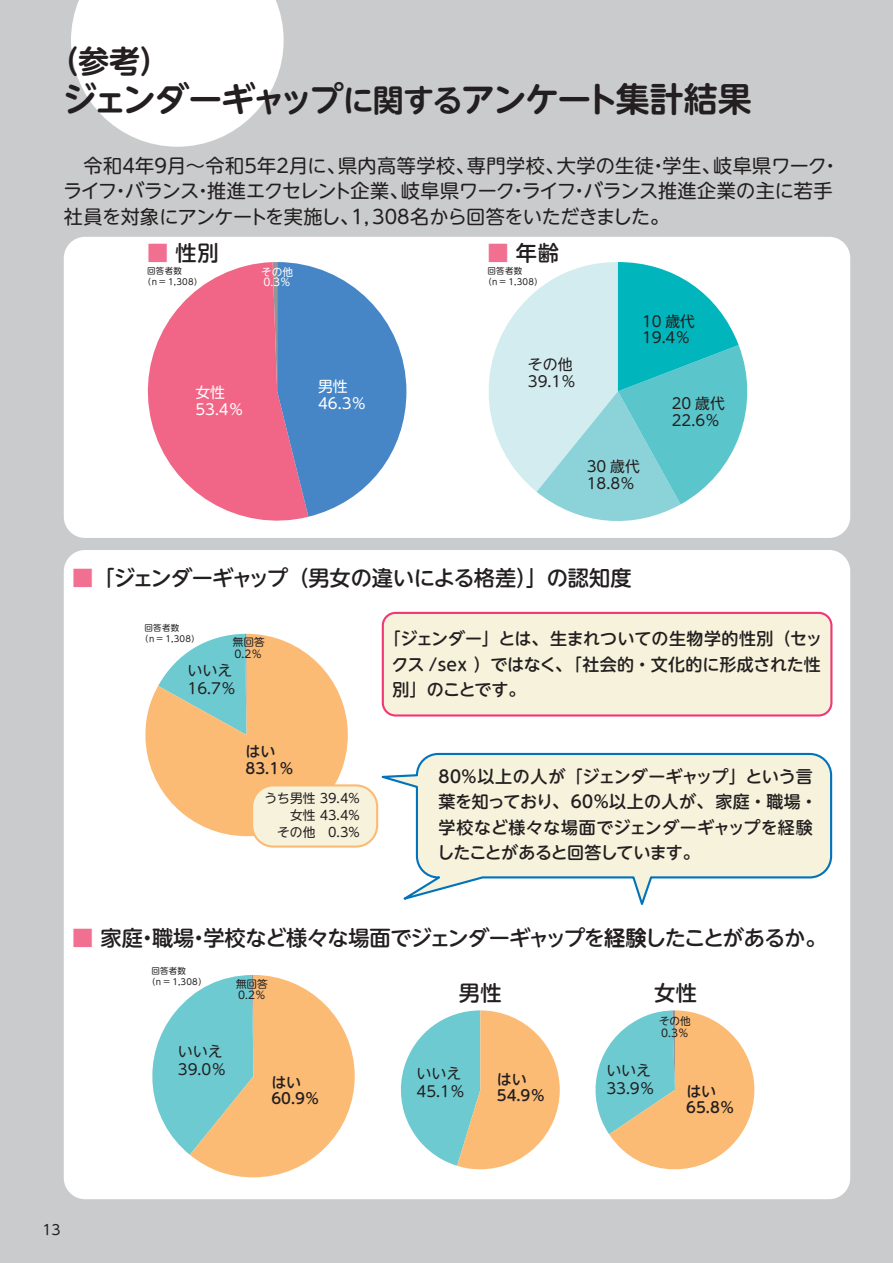
<style>
.page{position:relative;width:893px;height:1263px;background:#cacbcc}
.page>*{position:absolute;margin:0;border:0;box-sizing:border-box;transform-origin:0 0}
.t1{font:700 34.05px "UD Shin M Go Pro De";letter-spacing:-.06em;color:#231f20}
.t2{font:700 31.05px "UD Shin M Go Pro De";color:#231f20}
.t3{font:500 21.3px "UD Shin M Go Pro";letter-spacing:-.03em;color:#231f20}
.t4{font:19.2px/25.5px "UD Shin M Go Pro";letter-spacing:-.025em;color:#231f20}
.t5{font:500 16.95px/25.5px "UD Shin M Go Pro";color:#231f20;text-align:justify}
.t6{font:14.85px "UD Shin M Go Pro";color:#231f20}
.t7{font:500 14.85px "UD Shin M Go Pro";color:#231f20}
.t8{font:14.85px "UD Shin M Go Pro";color:#fff}
.t9{font:13.8px "UD Shin M Go Pro";color:#231f20}
.t10{font:12.75px/17px "UD Shin M Go Pro";color:#231f20;text-align:right}
.t11{font:10.65px "UD Shin M Go Pro";color:#231f20}
.t12{font:10.65px "UD Shin M Go Pro";color:#fff}
.t13{font:8.55px/10.6px "UD Shin M Go Pro";letter-spacing:.025em;color:#231f20}
.s1{font-size:31.05px}
.s2{color:#f17092}
.s3{font-family:"UD Shin M Go Pro De";font-weight:700}
</style>
<div class="page">
<div style="left:64px;top:237px;width:786px;height:301px;background:#fff;border-radius:21px"></div>
<div style="left:64px;top:550px;width:786px;height:649px;background:#fff;border-radius:21px"></div>
<svg style="left:71px;top:0;width:213px;height:147px"></svg>
<svg style="left:147px;top:262px;width:259px;height:259px"></svg>
<svg style="left:488px;top:262px;width:260px;height:259px"></svg>
<svg style="left:145px;top:634px;width:203px;height:202px"></svg>
<svg style="left:152px;top:975px;width:203px;height:202px"></svg>
<svg style="left:401px;top:1010px;width:159px;height:159px"></svg>
<svg style="left:595px;top:1010px;width:159px;height:159px"></svg>
<svg style="left:370px;top:752px;width:463px;height:153px"></svg>
<div style="left:252px;top:785px;width:125px;height:61px;background:#f6f2db;border-radius:21px"></div>
<div style="left:251px;top:784px;width:127px;height:64px;border:2px solid #fcbb74;border-radius:21px"></div>
<div style="left:383px;top:613px;width:448px;height:102px;background:#f6f2db;border-radius:13px"></div>
<div style="left:382px;top:612px;width:450px;height:104px;border:2px solid #ef3875;border-radius:13px"></div>
<h2 class="t2" style="left:48px;top:36px;width:123px">（参考）</h2>
<h1 class="t1" style="left:63px;top:71px;width:690px">ジェンダーギャップ<span class="s1">に関する</span>アンケート集計結果</h1>
<p class="t4" style="left:63px;top:152px;width:778px">　令和４年９月～令和５年２月に、県内高等学校、専門学校、大学の生徒・学生、岐阜県ワーク・ライフ・バランス・推進エクセレント企業、岐阜県ワーク・ライフ・バランス推進企業の主に若手社員を対象にアンケートを実施し、１，３０８名から回答をいただきました。</p>
<p class="t3" style="left:147px;top:236px;width:73px"><span class="s2">■</span> 性別</p>
<p class="t13" style="left:143px;top:265px;width:61px;text-indent:4px">回答者数<br>（n＝1,308）</p>
<p class="t13" style="left:483px;top:265px;width:61px;text-indent:4px">回答者数<br>（n＝1,308）</p>
<p class="t3" style="left:488px;top:236px;width:73px"><span class="s2">■</span> 年齢</p>
<p class="t12" style="left:261px;top:263px;width:33px">その他</p>
<p class="t12" style="left:263px;top:274px;width:29px">0.3％</p>
<p class="t6" style="left:642px;top:309px;width:55px">10 歳代</p>
<p class="t8" style="left:195px;top:380px;width:31px">女性</p>
<p class="t8" style="left:318px;top:375px;width:31px">男性</p>
<p class="t8" style="left:318px;top:392px;width:50px">46.3％</p>
<p class="t8" style="left:195px;top:397px;width:50px">53.4％</p>
<p class="t6" style="left:528px;top:352px;width:46px">その他</p>
<p class="t6" style="left:528px;top:370px;width:50px">39.1％</p>
<p class="t6" style="left:642px;top:325px;width:50px">19.4％</p>
<p class="t6" style="left:672px;top:392px;width:55px">20 歳代</p>
<p class="t6" style="left:672px;top:408px;width:50px">22.6％</p>
<p class="t6" style="left:587px;top:454px;width:55px">30 歳代</p>
<p class="t6" style="left:587px;top:471px;width:50px">18.8％</p>
<p class="t3" style="left:72px;top:561px;width:561px"><span class="s2">■</span>「ジェンダーギャップ（男女の違いによる格差）」の認知度</p>
<p class="t13" style="left:140px;top:622px;width:61px;text-indent:4px">回答者数<br>（n＝1,308）</p>
<p class="t11" style="left:233px;top:633px;width:33px">無回答</p>
<p class="t11" style="left:235px;top:645px;width:29px">0.2％</p>
<p class="t6" style="left:188px;top:658px;width:46px">いいえ</p>
<p class="t6" style="left:188px;top:676px;width:50px">16.7％</p>
<p class="t7" style="left:246px;top:739px;width:31px">はい</p>
<p class="t7" style="left:246px;top:756px;width:50px">83.1％</p>
<p class="t10" style="left:252px;top:789px;width:109px">うち男性 39.4%　　女性 43.4%　　その他 0.3%</p>
<p class="t5" style="left:392px;top:625px;width:432px;text-indent:-8px">「ジェンダー」とは、生まれついての生物学的性別（セックス /sex ）ではなく、「社会的・文化的に形成された性別」のことです。</p>
<p class="t5" style="left:435px;top:762px;width:384px;text-align:left">８０％以上の人が「ジェンダーギャップ」という言葉を知っており、６０％以上の人が、家庭・職場・学校など様々な場面でジェンダーギャップを経験したことがあると回答しています。</p>
<p class="t3" style="left:72px;top:920px;width:756px"><span class="s2">■</span> 家庭・職場・学校など様々な場面でジェンダーギャップを<span class="s3">経験</span>したことがあるか。</p>
<p class="t9" style="left:43px;top:1218px;width:20px">13</p>
<p class="t13" style="left:147px;top:965px;width:61px;text-indent:4px">回答者数<br>（n＝1,308）</p>
<p class="t6" style="left:178px;top:1039px;width:46px">いいえ</p>
<p class="t6" style="left:178px;top:1057px;width:50px">39.0％</p>
<p class="t11" style="left:236px;top:975px;width:33px">無回答</p>
<p class="t11" style="left:238px;top:987px;width:29px">0.2％</p>
<p class="t3" style="left:459px;top:975px;width:45px">男性</p>
<p class="t3" style="left:654px;top:975px;width:45px">女性</p>
<p class="t11" style="left:659px;top:1012px;width:33px">その他</p>
<p class="t11" style="left:661px;top:1024px;width:29px">0.3％</p>
<p class="t6" style="left:417px;top:1061px;width:46px">いいえ</p>
<p class="t6" style="left:606px;top:1058px;width:46px">いいえ</p>
<p class="t7" style="left:271px;top:1070px;width:31px">はい</p>
<p class="t7" style="left:497px;top:1067px;width:31px">はい</p>
<p class="t6" style="left:417px;top:1079px;width:50px">45.1％</p>
<p class="t6" style="left:606px;top:1076px;width:50px">33.9％</p>
<p class="t7" style="left:271px;top:1086px;width:50px">60.9％</p>
<p class="t7" style="left:497px;top:1083px;width:50px">54.9％</p>
<p class="t7" style="left:686px;top:1079px;width:31px">はい</p>
<p class="t7" style="left:686px;top:1095px;width:50px">65.8％</p>
</div>
